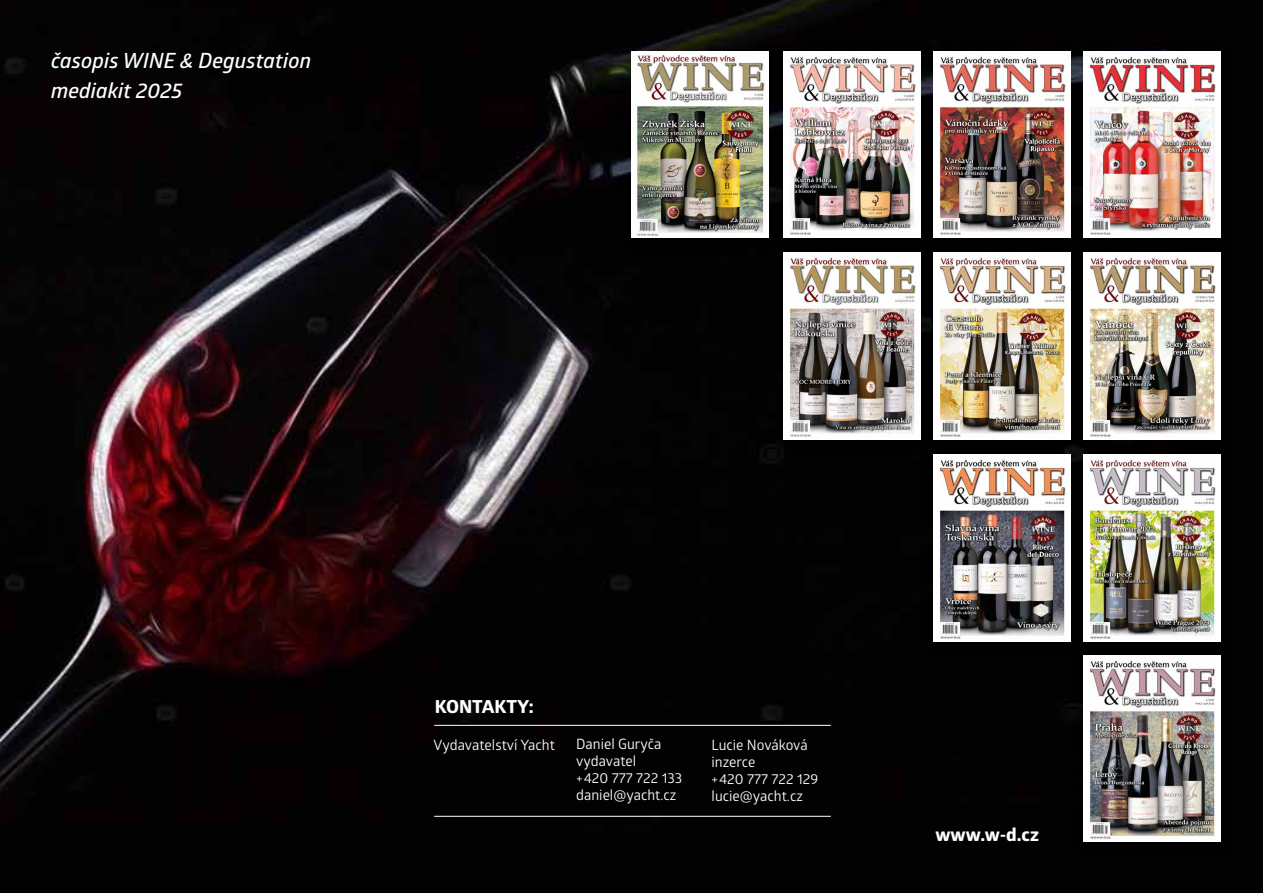
<style>
.page{position:relative;width:1263px;height:893px;background:#fff}
.page>*{position:absolute;margin:0;border:0;box-sizing:border-box;transform-origin:0 0}
.t1{font:italic 600 21px/30px "Glober";color:#fff}
.t2{font:700 18px "Globerx";color:#fff;scale:1.05 1}
.t3{font:14.25px/17.1px "Glober";color:#fff}
</style>
<div class="page">
<img style="left:0;top:0;width:1263px;height:893px">
<div style="left:1071px;top:645px;width:165px;height:215px;background:#000"></div>
<img style="left:1084px;top:659px;width:136px;height:183px">
<div style="left:921px;top:444px;width:165px;height:215px;background:#000"></div>
<img style="left:934px;top:457px;width:136px;height:184px">
<div style="left:921px;top:242px;width:165px;height:215px;background:#000;opacity:.25"></div>
<img style="left:936px;top:256px;width:134px;height:183px">
<div style="left:1071px;top:444px;width:165px;height:215px;background:#000"></div>
<img style="left:1084px;top:457px;width:136px;height:184px">
<div style="left:1071px;top:41px;width:165px;height:215px;background:#000"></div>
<img style="left:1086px;top:51px;width:134px;height:186px">
<div style="left:771px;top:41px;width:165px;height:215px;background:#000;opacity:.25"></div>
<img style="left:784px;top:51px;width:136px;height:186px">
<div style="left:771px;top:242px;width:165px;height:215px;background:#000"></div>
<img style="left:783px;top:253px;width:137px;height:186px">
<div style="left:921px;top:41px;width:165px;height:215px;background:#000;opacity:.25"></div>
<img style="left:934px;top:51px;width:136px;height:186px">
<div style="left:1071px;top:242px;width:165px;height:215px;background:#000"></div>
<img style="left:1084px;top:253px;width:136px;height:186px">
<hr style="left:434px;top:725px;width:397px;height:1px;background:#fff">
<hr style="left:434px;top:816px;width:397px;height:1px;background:#fff">
<div style="left:619px;top:41px;width:165px;height:215px;background:#000;opacity:.25"></div>
<img style="left:631px;top:51px;width:137px;height:186px">
<h1 class="t1" style="left:51px;top:45px;width:262px">časopis WINE &amp; Degustation mediakit 2025</h1>
<p class="t2" style="left:435px;top:693px;width:96px">KONTAKTY:</p>
<p class="t3" style="left:434px;top:736px;width:123px">Vydavatelství Yacht</p>
<p class="t3" style="left:576px;top:735px;width:108px">Daniel Guryča vydavatel<br>+420 777 722 133 daniel@yacht.cz</p>
<p class="t3" style="left:711px;top:736px;width:108px">Lucie Nováková inzerce<br>+420 777 722 129 lucie@yacht.cz</p>
<p class="t2" style="left:935px;top:822px;width:100px">www.w-d.cz</p>
</div>
